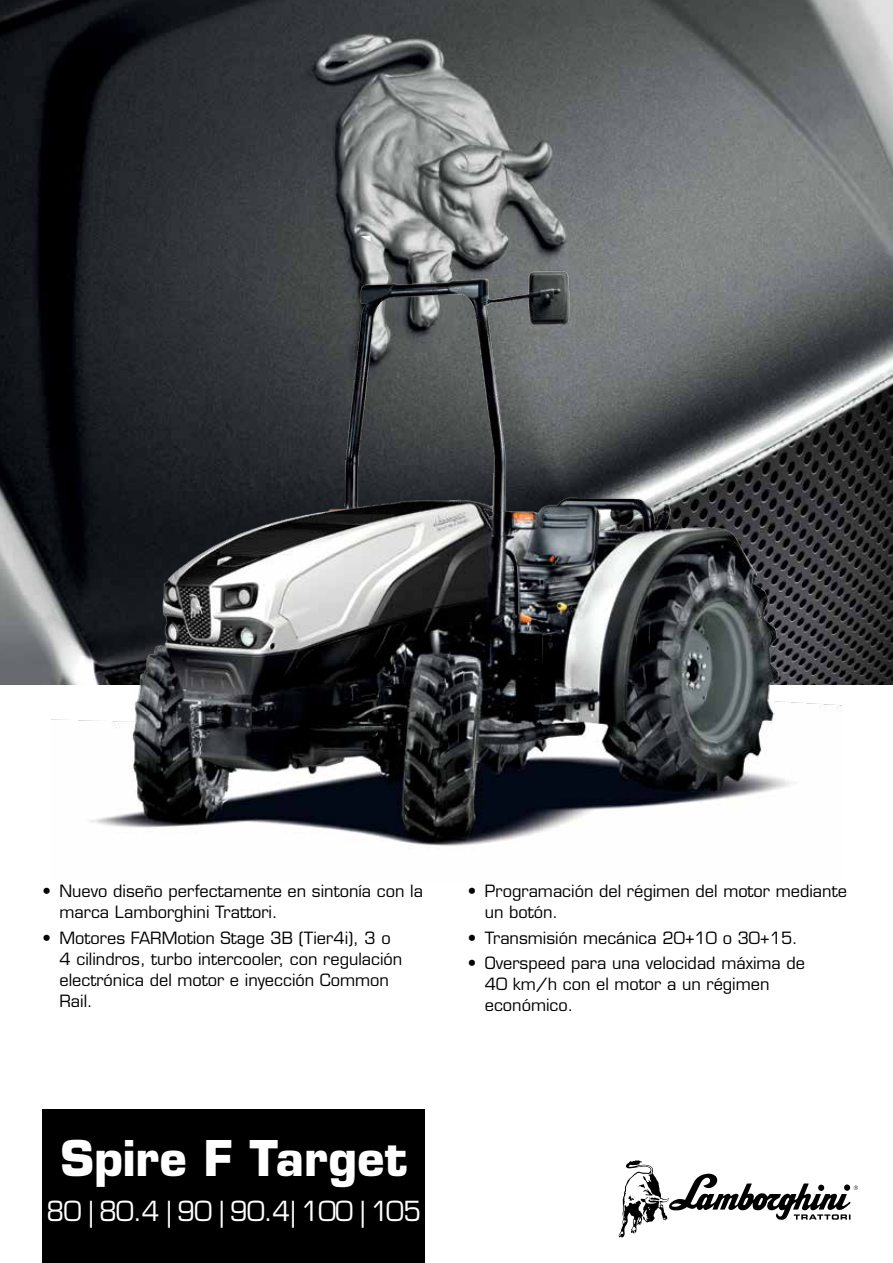
<style>
.page{position:relative;width:893px;height:1263px;background:#fff}
.page>*{position:absolute;margin:0;border:0;box-sizing:border-box;transform-origin:0 0}
.t1{font:700 48px "Eurostile LTCE";color:#fff}
.t2{font:27px "Eurostile LTCE";letter-spacing:-.02em;color:#fff;scale:.95 1}
.t3{font:16.5px/21px "Eurostile LTCE";color:#000}
</style>
<div class="page">
<img style="left:0;top:0;width:893px;height:685px">
<img style="left:51px;top:237px;width:791px;height:609px">
<svg style="left:619px;top:1160px;width:239px;height:77px"></svg>
<div style="left:43px;top:1110px;width:382px;height:153px;background:#000"></div>
<p class="t3" style="left:60px;top:881px;width:365px;text-indent:-17px">• Nuevo diseño perfectamente en sintonía con la marca Lamborghini Trattori.</p>
<p class="t3" style="left:60px;top:927px;width:344px;text-indent:-17px">• Motores FARMotion Stage 3B (Tier4i), 3 o 4 cilindros, turbo intercooler, con regulación electrónica del motor e inyección Common Rail.</p>
<p class="t3" style="left:485px;top:881px;width:364px;text-indent:-17px">• Programación del régimen del motor mediante un botón.</p>
<p class="t3" style="left:468px;top:927px;width:332px">• Transmisión mecánica 20+10 o 30+15.</p>
<p class="t3" style="left:485px;top:952px;width:322px;text-indent:-17px">• Overspeed para una velocidad máxima de<br>40 km/h con el motor a un régimen económico.</p>
<h1 class="t1" style="left:60px;top:1128px;width:348px">Spire F Target</h1>
<h2 class="t2" style="left:47px;top:1195px;width:396px">80 | 80.4 | 90 | 90.4| 100 | 105</h2>
</div>
